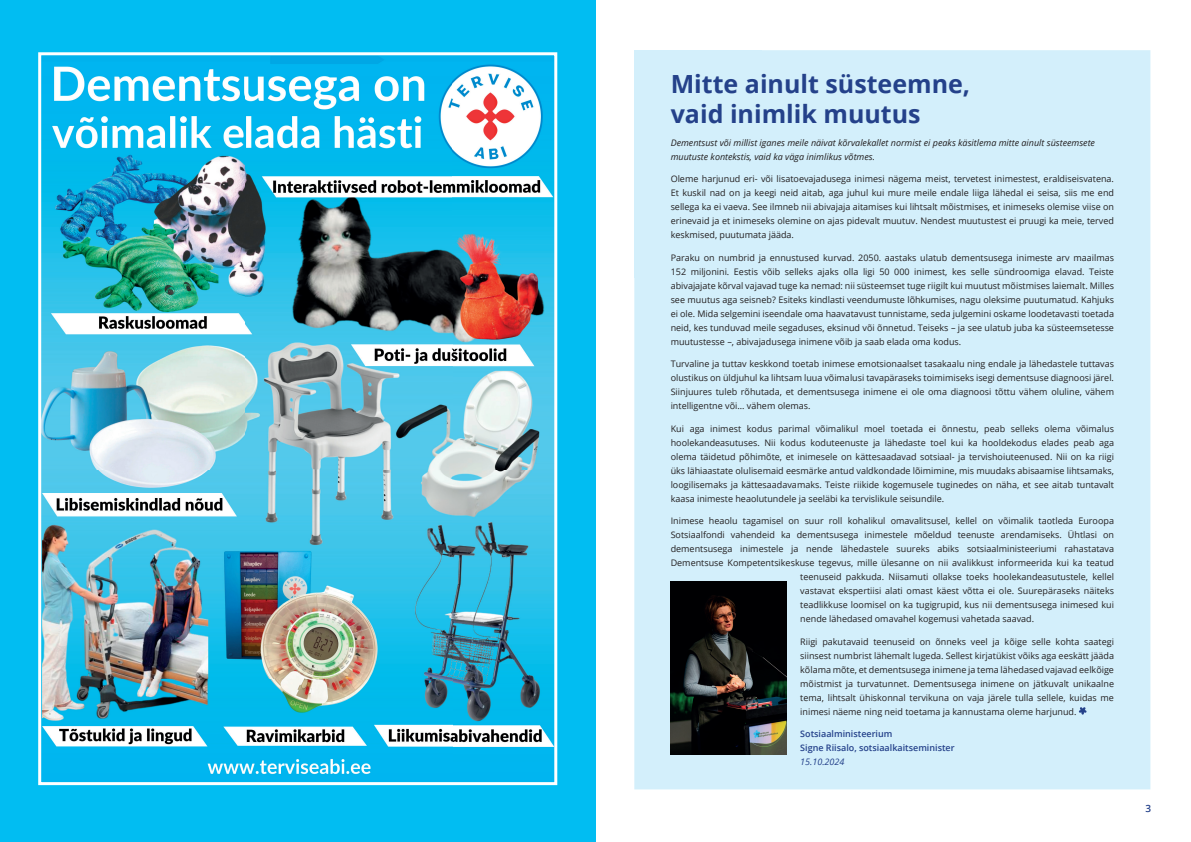
<style>
.page{position:relative;width:1191px;height:842px;background:#fff}
.page>*{position:absolute;margin:0;border:0;box-sizing:border-box;transform-origin:0 0}
.t1{font:700 25px/30px "Open Sans";color:#24418a}
.t2{font:600 10px "Open Sans";color:#24418a}
.t3{font:9px/14px "Open Sans";color:#231f20;text-align:justify}
.t4{font:italic 9px/14px "Open Sans";color:#231f20}
.t5{font:600 9px/14px "Open Sans";color:#24418a}
.t6{font:italic 9px "Open Sans";color:#24418a}
</style>
<div class="page">
<div style="left:634px;top:50px;width:516px;height:739px;background:#d3effb"></div>
<div style="left:634px;top:50px;width:127px;height:228px;background:#d3effb"></div>
<svg style="left:1078px;top:707px;width:8px;height:8px"></svg>
<img style="left:670px;top:582px;width:116px;height:173px">
<div style="left:0;top:0;width:595px;height:842px;background:#01bdf2"></div>
<img style="left:42px;top:56px;width:511px;height:718px">
<div style="left:38px;top:52px;width:519px;height:733px;border:3px solid #fff"></div>
<h1 class="t1" style="left:670px;top:68px;width:301px">Mitte ainult süsteemne, vaid inimlik muutus</h1>
<p class="t4" style="left:670px;top:135px;width:426px">Dementsust või millist iganes meile näivat kõrvalekallet normist ei peaks käsitlema mitte ainult süsteemsete muutuste kontekstis, vaid ka väga inimlikus võtmes.</p>
<p class="t3" style="left:670px;top:172px;width:445px">Oleme harjunud eri- või lisatoevajadusega inimesi nägema meist, tervetest inimestest, eraldiseisvatena.<br>Et kuskil nad on ja keegi neid aitab, aga juhul kui mure meile endale liiga lähedal ei seisa, siis me end sellega ka ei vaeva. See ilmneb nii abivajaja aitamises kui lihtsalt mõistmises, et inimeseks olemise viise on erinevaid ja et inimeseks olemine on ajas pidevalt muutuv. Nendest muutustest ei pruugi ka meie, terved keskmised, puutumata jääda.</p>
<p class="t3" style="left:670px;top:250px;width:445px">Paraku on numbrid ja ennustused kurvad. 2050. aastaks ulatub dementsusega inimeste arv maailmas 152 miljonini. Eestis võib selleks ajaks olla ligi 50 000 inimest, kes selle sündroomiga elavad. Teiste abivajajate kõrval vajavad tuge ka nemad: nii süsteemset tuge riigilt kui muutust mõistmises laiemalt. Milles see muutus aga seisneb? Esiteks kindlasti veendumuste lõhkumises, nagu oleksime puutumatud. Kahjuks ei ole. Mida selgemini iseendale oma haavatavust tunnistame, seda julgemini oskame loodetavasti toetada neid, kes tunduvad meile segaduses, eksinud või õnnetud. Teiseks – ja see ulatub juba ka süsteemsetesse muutustesse –, abivajadusega inimene võib ja saab elada oma kodus.</p>
<p class="t3" style="left:670px;top:357px;width:445px">Turvaline ja tuttav keskkond toetab inimese emotsionaalset tasakaalu ning endale ja lähedastele tuttavas olustikus on üldjuhul ka lihtsam luua võimalusi tavapäraseks toimimiseks isegi dementsuse diagnoosi järel.<br>Siinjuures tuleb rõhutada, et dementsusega inimene ei ole oma diagnoosi tõttu vähem oluline, vähem intelligentne või... vähem olemas.</p>
<p class="t3" style="left:670px;top:421px;width:445px">Kui aga inimest kodus parimal võimalikul moel toetada ei õnnestu, peab selleks olema võimalus hoolekandeasutuses. Nii kodus koduteenuste ja lähedaste toel kui ka hooldekodus elades peab aga olema täidetud põhimõte, et inimesele on kättesaadavad sotsiaal- ja tervishoiuteenused. Nii on ka riigi üks lähiaastate olulisemaid eesmärke antud valdkondade lõimimine, mis muudaks abisaamise lihtsamaks, loogilisemaks ja kättesaadavamaks. Teiste riikide kogemusele tuginedes on näha, et see aitab tuntavalt kaasa inimeste heaolutundele ja seeläbi ka tervislikule seisundile.</p>
<p class="t3" style="left:670px;top:514px;width:445px">Inimese heaolu tagamisel on suur roll kohalikul omavalitsusel, kellel on võimalik taotleda Euroopa</p>
<p class="t3" style="left:670px;top:528px;width:445px">Sotsiaalfondi vahendeid ka dementsusega inimestele mõeldud teenuste arendamiseks. Ühtlasi on</p>
<p class="t3" style="left:670px;top:542px;width:445px">dementsusega inimestele ja nende lähedastele suureks abiks sotsiaalministeeriumi rahastatava</p>
<p class="t3" style="left:670px;top:556px;width:445px">Dementsuse Kompetentsikeskuse tegevus, mille ülesanne on nii avalikkust informeerida kui ka teatud</p>
<p class="t3" style="left:800px;top:570px;width:315px">teenuseid pakkuda. Niisamuti ollakse toeks hoolekandeasutustele, kellel</p>
<p class="t3" style="left:800px;top:584px;width:315px">vastavat ekspertiisi alati omast käest võtta ei ole. Suurepäraseks näiteks</p>
<p class="t3" style="left:800px;top:598px;width:315px">teadlikkuse loomisel on ka tugigrupid, kus nii dementsusega inimesed kui</p>
<p class="t3" style="left:800px;top:612px;width:235px">nende lähedased omavahel kogemusi vahetada saavad.</p>
<p class="t3" style="left:800px;top:634px;width:315px">Riigi pakutavaid teenuseid on õnneks veel ja kõige selle kohta saategi siinsest numbrist lähemalt lugeda. Sellest kirjatükist võiks aga eeskätt jääda kõlama mõte, et dementsusega inimene ja tema lähedased vajavad eelkõige mõistmist ja turvatunnet. Dementsusega inimene on jätkuvalt unikaalne tema, lihtsalt ühiskonnal tervikuna on vaja järele tulla sellele, kuidas me inimesi näeme ning neid toetama ja kannustama oleme harjunud.</p>
<p class="t5" style="left:800px;top:727px;width:156px">Sotsiaalministeerium<br>Signe Riisalo, sotsiaalkaitseminister</p>
<p class="t6" style="left:800px;top:756px;width:46px">15.10.2024</p>
<p class="t2" style="left:1145px;top:801px;width:7px">3</p>
</div>
